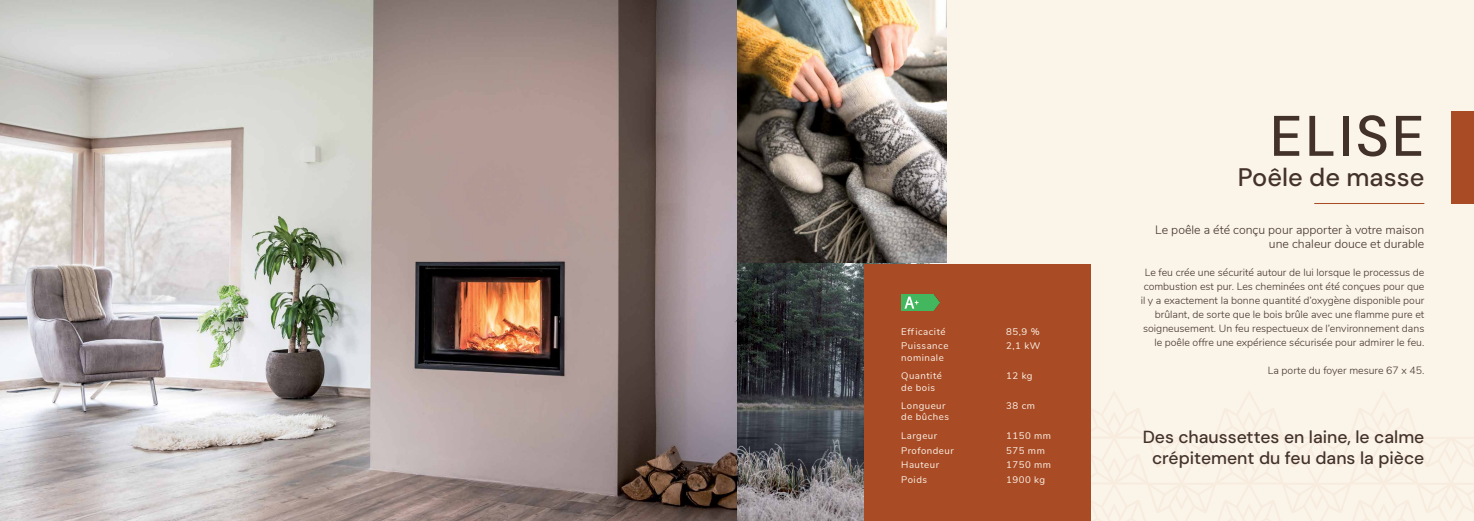
<style>
.page{position:relative;width:1474px;height:521px;background:#fff}
.page>*{position:absolute;margin:0;border:0;box-sizing:border-box;transform-origin:0 0}
.t1{font:500 57.05px "DM Sans 18 pt";letter-spacing:.05em;color:#43322a}
.t2{font:500 25.38px "DM Sans 18 pt";color:#43322a}
.t3{font:500 17.5px/21px "DM Sans 18 pt";color:#43322a;text-align:center}
.t4{font:300 12.25px/14px "Nunito";color:#43322a;text-align:right}
.t5{font:300 10.5px/14px "Nunito";color:#43322a;text-align:right}
.t6{font:9.62px/14.9px "Nunito";letter-spacing:.05em;color:#fbf4e8}
</style>
<div class="page">
<div style="left:0;top:0;width:1473px;height:521px;background:#fbf4e8"></div>
<img style="left:0;top:0;width:737px;height:521px">
<img style="left:737px;top:263px;width:209px;height:258px">
<hr style="left:1314px;top:203px;width:110px;height:1px;background:#a94b25">
<div style="left:1451px;top:111px;width:22px;height:93px;background:#a94b25"></div>
<img style="left:737px;top:0;width:209px;height:263px">
<div style="left:864px;top:264px;width:227px;height:257px;background:#a94b25"></div>
<img style="left:901px;top:294px;width:38px;height:16px">
<p class="t6" style="left:901px;top:323px;width:49px">Efficacité<br>Puissance</p>
<p class="t6" style="left:901px;top:348px;width:44px;line-height:18.4px">nominale<br>Quantité</p>
<p class="t6" style="left:901px;top:377px;width:46px;line-height:18.4px">de bois<br>Longueur</p>
<p class="t6" style="left:901px;top:407px;width:49px;line-height:18.4px">de bûches<br>Largeur</p>
<p class="t6" style="left:901px;top:442px;width:54px">Profondeur<br>Hauteur<br>Poids</p>
<p class="t6" style="left:1006px;top:323px;width:36px">85,9 %<br>2,1 kW</p>
<p class="t6" style="left:1006px;top:368px;width:28px">12 kg</p>
<p class="t6" style="left:1006px;top:398px;width:30px">38 cm</p>
<p class="t6" style="left:1006px;top:427px;width:46px">1150 mm<br>575 mm<br>1750 mm<br>1900 kg</p>
<h1 class="t1" style="left:1269px;top:100px;width:156px">ELISE</h1>
<h2 class="t2" style="left:1237px;top:161px;width:188px">Poêle de masse</h2>
<p class="t4" style="left:1155px;top:222px;width:270px">Le poêle a été conçu pour apporter à votre maison une chaleur douce et durable</p>
<p class="t5" style="left:1140px;top:265px;width:285px">Le feu crée une sécurité autour de lui lorsque le processus de combustion est pur. Les cheminées ont été conçues pour que il y a exactement la bonne quantité d’oxygène disponible pour brûlant, de sorte que le bois brûle avec une flamme pure et soigneusement. Un feu respectueux de l’environnement dans le poêle offre une expérience sécurisée pour admirer le feu.</p>
<p class="t5" style="left:1267px;top:363px;width:158px">La porte du foyer mesure 67 x 45.</p>
<h3 class="t3" style="left:1142px;top:426px;width:283px">Des chaussettes en laine, le calme crépitement du feu dans la pièce</h3>
</div>
